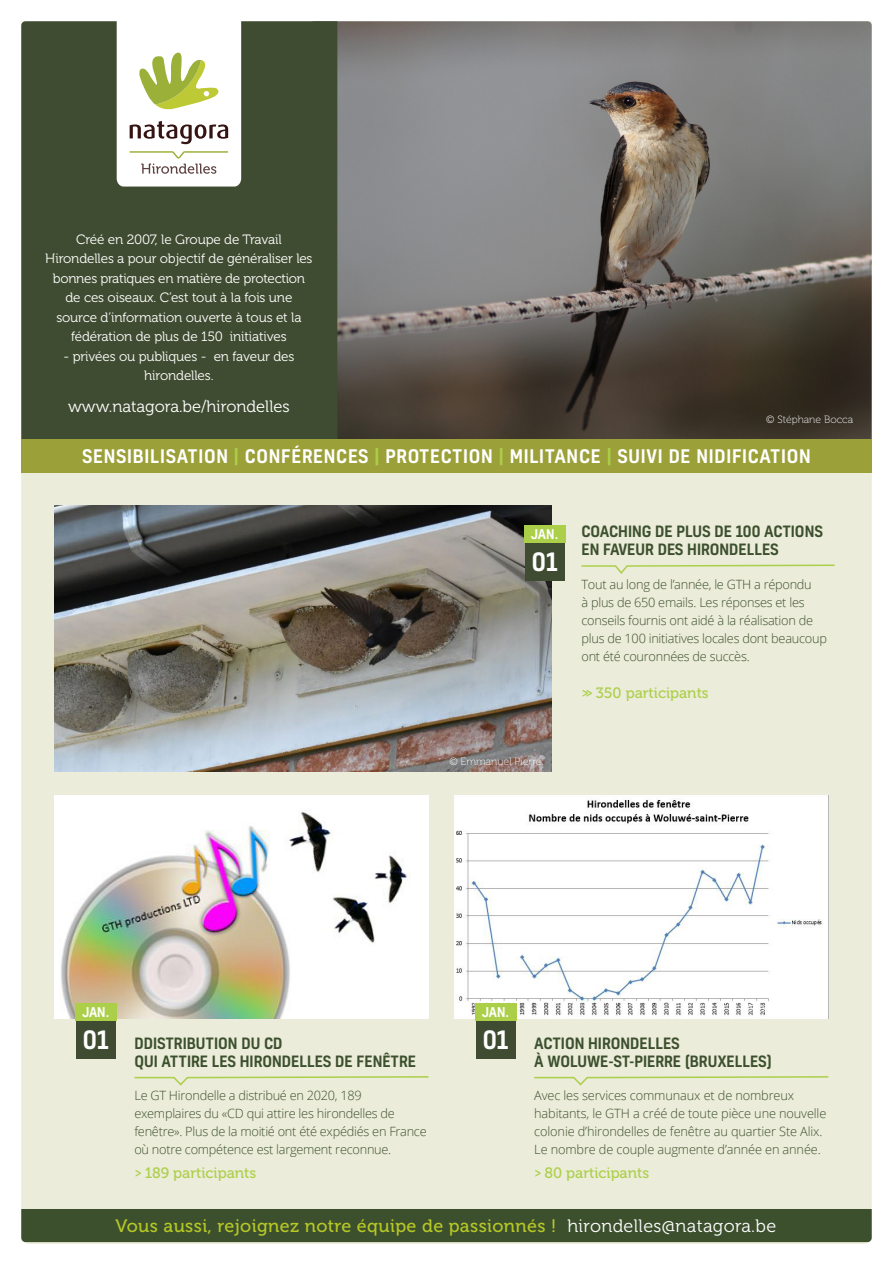
<style>
.page{position:relative;width:893px;height:1263px;background:#fff}
.page>*{position:absolute;margin:0;border:0;box-sizing:border-box;transform-origin:0 0}
.t1{font:500 24.3px "Kelson";color:#fff}
.Style_de_paragraphe{font:500 18px "Kelson";letter-spacing:.04em;color:#fff}
.t2{font:18px "Museo 500";letter-spacing:.02em;color:#b6c726}
.t3{font:16.5px "Museo 300";color:#fff}
.titre_activité{font:500 15px/18px "Kelson";color:#3c502e}
.titre_activité-2{font:15px "Museo 500";color:#accf4a}
.t4{font:13.5px/19.5px "Museo 300";letter-spacing:-.01em;color:#fff;text-align:center}
.t5{font:500 12.9px "Kelson";color:#fff}
.titre_activité-3{font:300 12.75px/18px "Open Sans";letter-spacing:-.02em;color:#3c502e}
.t6{font:10.5px "Museo 100";color:#fff}
.s1{color:#accf4a}
.s2{font-family:"Kelson"}
.s3{font-family:"Museo 300";color:#fff}
</style>
<div class="page">
<div style="left:21px;top:472px;width:851px;height:772px;background:#ebecd9"></div>
<img style="left:54px;top:795px;width:374px;height:223px">
<img style="left:454px;top:795px;width:374px;height:223px">
<div style="left:476px;top:1020px;width:40px;height:38px;background:#404c31"></div>
<div style="left:475px;top:1003px;width:41px;height:18px;background:#accf4a"></div>
<svg style="left:533px;top:1075px;width:297px;height:12px;background:#e2e8c6"></svg>
<img style="left:54px;top:505px;width:498px;height:267px">
<svg style="left:580px;top:564px;width:256px;height:11px;background:#e2e7c5"></svg>
<svg style="left:133px;top:1075px;width:297px;height:12px;background:#e2e8c6"></svg>
<div style="left:76px;top:1020px;width:40px;height:38px;background:#404c31"></div>
<div style="left:75px;top:1003px;width:41px;height:18px;background:#accf4a"></div>
<div style="left:525px;top:542px;width:40px;height:38px;background:#404c31"></div>
<div style="left:524px;top:526px;width:41px;height:17px;background:#accf4a"></div>
<img style="left:337px;top:21px;width:535px;height:418px">
<div style="left:21px;top:21px;width:316px;height:418px;background:#404c31"></div>
<svg style="left:117px;top:21px;width:124px;height:166px"></svg>
<div style="left:21px;top:439px;width:851px;height:33px;background:#9ba039"></div>
<div style="left:21px;top:1209px;width:851px;height:33px;background:#3c502e"></div>
<p class="t4" style="left:45px;top:230px;width:269px">Créé en 2007, le Groupe de Travail Hirondelles a pour objectif de généraliser les bonnes pratiques en matière de protection de ces oiseaux. C’est tout à la fois une source d’information ouverte à tous et la fédération de plus de 150 initiatives</p>
<p class="t4" style="left:63px;top:347px;width:232px">- privées ou publiques - en faveur des hirondelles.</p>
<p class="t3" style="left:68px;top:397px;width:223px">www.natagora.be/hirondelles</p>
<p class="Style_de_paragraphe" style="left:82px;top:443px;width:730px">SENSIBILISATION <span class="s1">|</span> CONFÉRENCES <span class="s1">|</span> PROTECTION <span class="s1">|</span> MILITANCE <span class="s1">|</span> SUIVI DE NIDIFICATION</p>
<p class="t6" style="left:766px;top:414px;width:88px">© Stéphane Bocca</p>
<p class="t5" style="left:529px;top:525px;width:33px">SEPT.</p>
<p class="titre_activité" style="left:581px;top:522px;width:243px">COACHING DE PLUS DE 100 ACTIONS<br>EN FAVEUR DES HIRONDELLES</p>
<p class="titre_activité-3" style="left:581px;top:575px;width:247px">Tout au long de l’année, le GTH a répondu<br>à plus de 650 emails. Les réponses et les conseils fournis ont aidé à la réalisation de plus de 100 initiatives locales dont beaucoup ont été couronnées de succès.</p>
<p class="titre_activité-2" style="left:581px;top:684px;width:129px"><span class="s2">&gt;&gt;</span> 350 participants</p>
<p class="t5" style="left:531px;top:525px;width:28px">JAN.</p>
<p class="t1" style="left:531px;top:545px;width:29px">30</p>
<p class="t1" style="left:532px;top:545px;width:27px">01</p>
<p class="t6" style="left:449px;top:755px;width:94px">© Emmanuel Pierre</p>
<p class="t5" style="left:82px;top:1003px;width:28px">JAN.</p>
<p class="t5" style="left:89px;top:1003px;width:22px">UIN</p>
<p class="t5" style="left:482px;top:1003px;width:28px">JAN.</p>
<p class="t1" style="left:83px;top:1023px;width:27px">01</p>
<p class="titre_activité" style="left:134px;top:1033px;width:283px">DDISTRIBUTION DU CD<br>QUI ATTIRE LES HIRONDELLES DE FENÊTRE</p>
<p class="titre_activité-3" style="left:134px;top:1086px;width:294px">Le GT Hirondelle a distribué en 2020, 189 exemplaires du «CD qui attire les hirondelles de fenêtre». Plus de la moitié ont été expédiés en France où notre compétence est largement reconnue.</p>
<p class="titre_activité-2" style="left:134px;top:1165px;width:123px"><span class="s2">&gt;</span> 189 participants</p>
<p class="t1" style="left:483px;top:1023px;width:27px">01</p>
<p class="titre_activité" style="left:534px;top:1033px;width:239px">ACTION HIRONDELLES<br>À WOLUWE-ST-PIERRE (BRUXELLES)</p>
<p class="titre_activité-3" style="left:534px;top:1086px;width:294px">Avec les services communaux et de nombreux habitants, le GTH a créé de toute pièce une nouvelle colonie d’hirondelles de fenêtre au quartier Ste Alix.<br>Le nombre de couple augmente d’année en année.</p>
<p class="titre_activité-2" style="left:534px;top:1165px;width:117px"><span class="s2">&gt;</span> 80 participants</p>
<p class="t2" style="left:115px;top:1216px;width:662px">Vous aussi, rejoignez notre équipe de passionnés ! <span class="s3">hirondelles@natagora.be</span></p>
</div>
